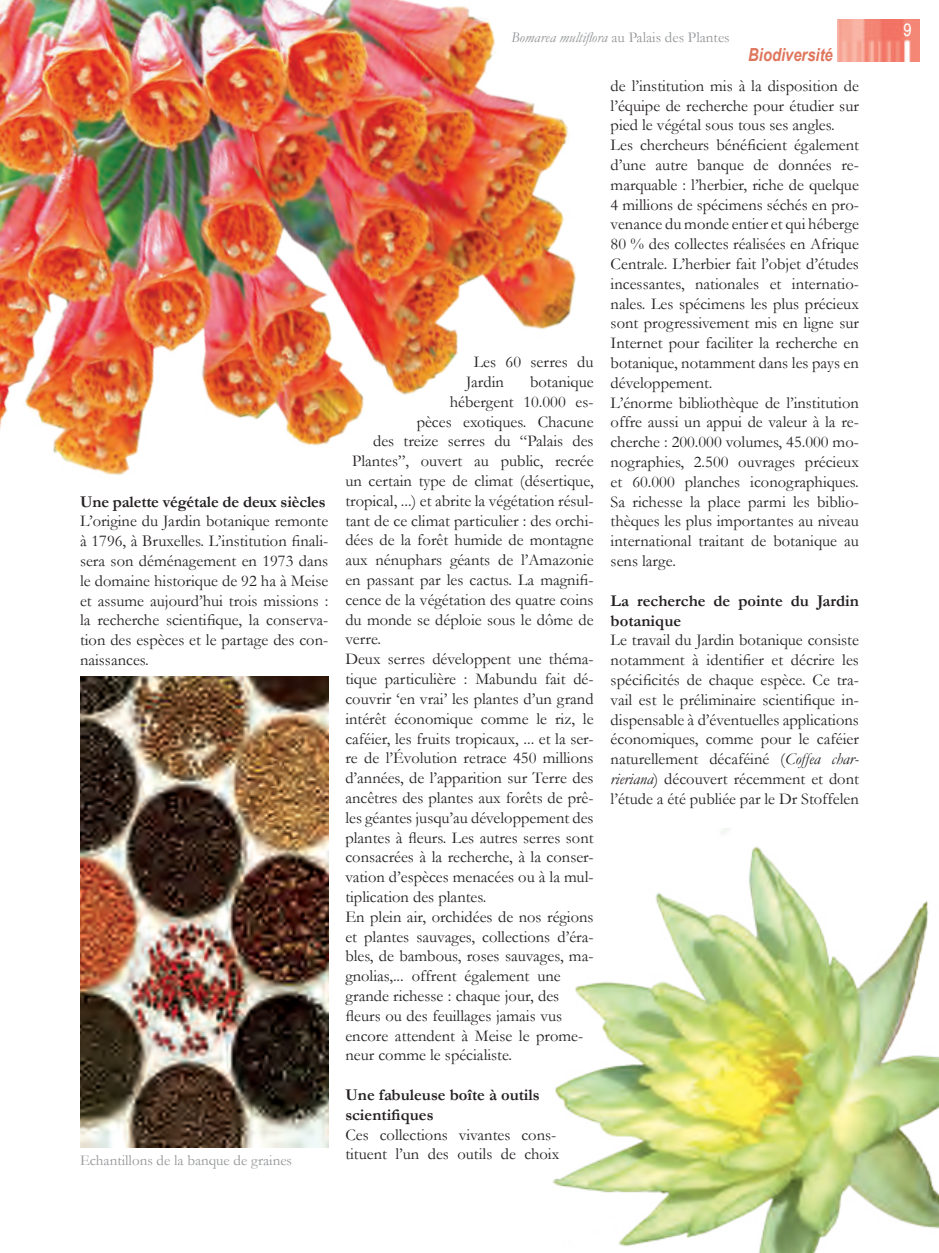
<style>
.page{position:relative;width:939px;height:1253px;background:#fff}
.page>*{position:absolute;margin:0;border:0;box-sizing:border-box;transform-origin:0 0}
.t1{font:italic 700 18px "Arial Narrow";color:#df765c}
.t2{font:condensed 18px "Helvetica";color:#fff}
.t3{font:16.5px/19.8px "Garamond";color:#231f20}
.t4{font:700 16.5px/19.8px "Garamond";color:#231f20}
.t5{font:15px "Garamond";color:#939598}
.s1{font-style:italic}
</style>
<div class="page">
<img style="left:552px;top:828px;width:386px;height:425px">
<img style="left:0;top:0;width:576px;height:475px">
<img style="left:80px;top:677px;width:248px;height:470px">
<img style="left:837px;top:19px;width:81px;height:43px">
<p class="t4" style="left:80px;top:491px;width:247px">Une palette végétale de deux siècles</p>
<p class="t3" style="left:80px;top:511px;width:250px;text-align:justify">L’origine du Jardin botanique remonte à 1796, à Bruxelles. L’institution finali&shy;sera son déménagement en 1973 dans le domaine historique de 92 ha à Meise et assume aujourd’hui trois missions : la recherche scientifique, la conserva&shy;tion des espèces et le partage des con&shy;naissances.</p>
<p class="t5" style="left:80px;top:1151px;width:213px">Echantillons de la banque de graines</p>
<p class="t5" style="left:511px;top:28px;width:220px"><span class="s1">Bomarea multiflora</span> au Palais des Plantes</p>
<p class="t1" style="left:748px;top:44px;width:86px">Biodiversité</p>
<p class="t3" style="left:466px;top:352px;width:129px;text-indent:7px">Les 60 serres du<br>Jardin</p>
<p class="t3" style="left:529px;top:372px;width:65px">botanique</p>
<p class="t3" style="left:449px;top:391px;width:145px">hébergent 10.000 es-</p>
<p class="t3" style="left:416px;top:411px;width:178px">pèces exotiques. Chacune</p>
<p class="t3" style="left:373px;top:431px;width:222px">des treize serres du “Palais des</p>
<p class="t3" style="left:352px;top:451px;width:243px">Plantes”, ouvert au public, recrée</p>
<p class="t3" style="left:345px;top:471px;width:250px">un certain type de climat (désertique,</p>
<p class="t3" style="left:345px;top:490px;width:250px">tropical, ...) et abrite la végétation résul-</p>
<p class="t3" style="left:345px;top:510px;width:250px">tant de ce climat particulier : des orchi-</p>
<p class="t3" style="left:345px;top:530px;width:250px">dées de la forêt humide de montagne</p>
<p class="t3" style="left:345px;top:550px;width:250px">aux nénuphars géants de l’Amazonie</p>
<p class="t3" style="left:345px;top:570px;width:250px">en passant par les cactus. La magnifi-</p>
<p class="t3" style="left:345px;top:589px;width:250px">cence de la végétation des quatre coins</p>
<p class="t3" style="left:345px;top:609px;width:250px">du monde se déploie sous le dôme de</p>
<p class="t3" style="left:345px;top:629px;width:37px">verre.</p>
<p class="t3" style="left:345px;top:649px;width:250px">Deux serres développent une théma-</p>
<p class="t3" style="left:345px;top:669px;width:250px">tique particulière : Mabundu fait dé-</p>
<p class="t3" style="left:345px;top:688px;width:249px">couvrir ‘en vrai’ les plantes d’un grand</p>
<p class="t3" style="left:345px;top:708px;width:250px">intérêt économique comme le riz, le</p>
<p class="t3" style="left:345px;top:728px;width:250px">caféier, les fruits tropicaux, ... et la ser-</p>
<p class="t3" style="left:345px;top:748px;width:250px">re de l’Évolution retrace 450 millions</p>
<p class="t3" style="left:345px;top:768px;width:250px">d’années, de l’apparition sur Terre des</p>
<p class="t3" style="left:345px;top:787px;width:250px">ancêtres des plantes aux forêts de prê-</p>
<p class="t3" style="left:345px;top:807px;width:250px">les géantes jusqu’au développement des</p>
<p class="t3" style="left:345px;top:827px;width:250px">plantes à fleurs. Les autres serres sont</p>
<p class="t3" style="left:345px;top:847px;width:250px">consacrées à la recherche, à la conser-</p>
<p class="t3" style="left:345px;top:867px;width:250px">vation d’espèces menacées ou à la mul-</p>
<p class="t3" style="left:345px;top:886px;width:142px">tiplication des plantes.</p>
<p class="t3" style="left:345px;top:906px;width:250px">En plein air, orchidées de nos régions</p>
<p class="t3" style="left:345px;top:926px;width:250px">et plantes sauvages, collections d’éra-</p>
<p class="t3" style="left:345px;top:946px;width:250px">bles, de bambous, roses sauvages, ma-</p>
<p class="t3" style="left:345px;top:966px;width:217px">gnolias,... offrent également une</p>
<p class="t3" style="left:345px;top:985px;width:215px">grande richesse : chaque jour, des</p>
<p class="t3" style="left:345px;top:1005px;width:218px">fleurs ou des feuillages jamais vus</p>
<p class="t3" style="left:345px;top:1025px;width:239px">encore attendent à Meise le prome-</p>
<p class="t3" style="left:345px;top:1045px;width:168px">neur comme le spécialiste.</p>
<p class="t4" style="left:345px;top:1084px;width:196px">Une fabuleuse boîte à outils scientifiques</p>
<p class="t3" style="left:345px;top:1124px;width:215px">Ces collections vivantes cons&shy;tituent l’un des outils de choix</p>
<p class="t3" style="left:610px;top:75px;width:250px">de l’institution mis à la disposition de l’équipe de recherche pour étudier sur pied le végétal sous tous ses angles.<br>Les chercheurs bénéficient également d’une autre banque de données re&shy;marquable : l’herbier, riche de quelque 4 millions de spécimens séchés en pro&shy;venance du monde entier et qui héberge 80 % des collectes réalisées en Afrique Centrale. L’herbier fait l’objet d’études incessantes, nationales et internatio&shy;nales. Les spécimens les plus précieux sont progressivement mis en ligne sur Internet pour faciliter la recherche en botanique, notamment dans les pays en développement.<br>L’énorme bibliothèque de l’institution offre aussi un appui de valeur à la re&shy;cherche : 200.000 volumes, 45.000 mo&shy;nographies, 2.500 ouvrages précieux et 60.000 planches iconographiques.<br>Sa richesse la place parmi les biblio&shy;thèques les plus importantes au niveau international traitant de botanique au sens large.</p>
<p class="t4" style="left:610px;top:590px;width:250px">La recherche de pointe du Jardin botanique</p>
<p class="t3" style="left:610px;top:630px;width:250px;text-align:justify">Le travail du Jardin botanique consiste notamment à identifier et décrire les spécificités de chaque espèce. Ce tra&shy;vail est le préliminaire scientifique in&shy;dispensable à d’éventuelles applications économiques, comme pour le caféier naturellement décaféiné (<span class="s1">Coffea char&shy;rieriana</span>) découvert récemment et dont l’étude a été publiée par le Dr Stoffelen</p>
<p class="t2" style="left:903px;top:19px;width:10px">9</p>
</div>
